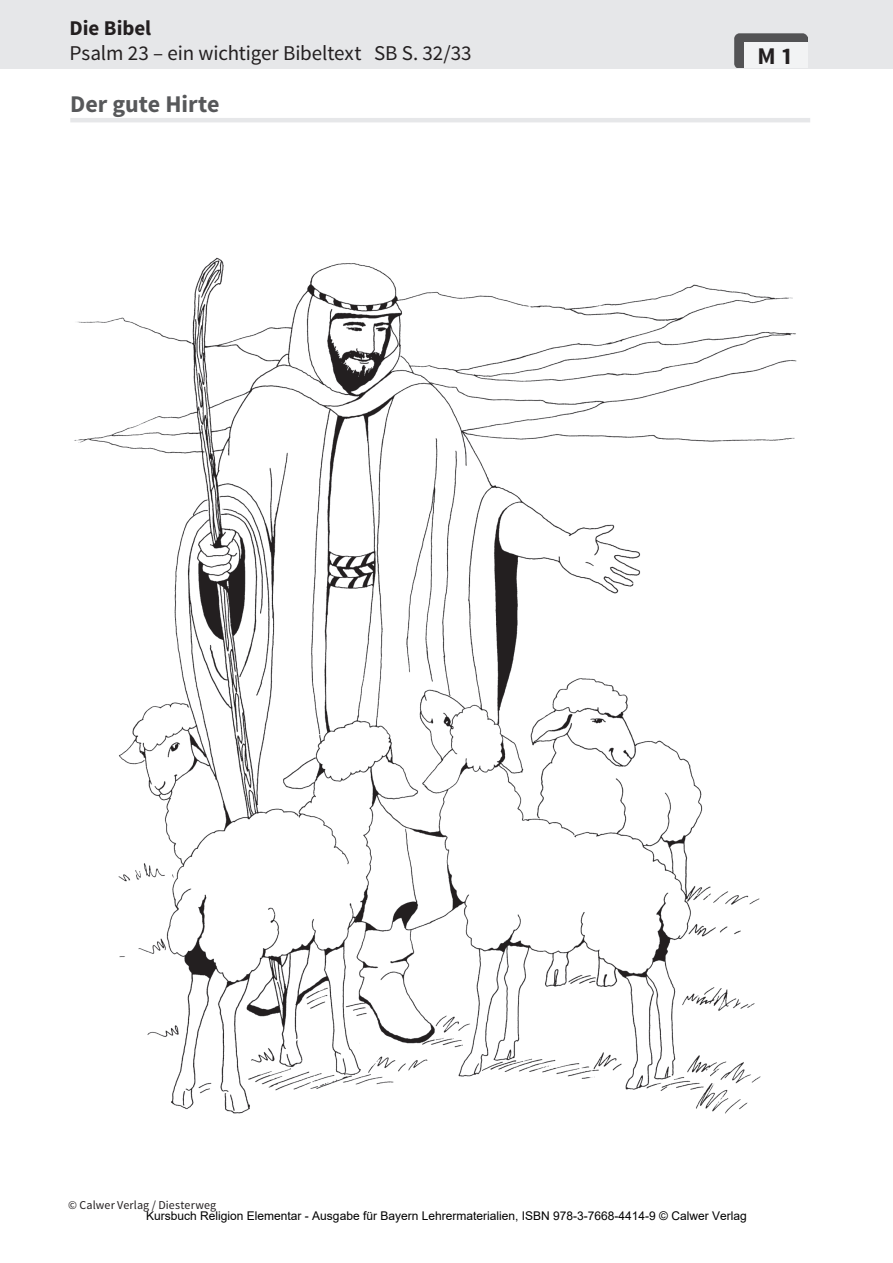
<style>
.page{position:relative;width:893px;height:1263px;background:#fff}
.page>*{position:absolute;margin:0;border:0;box-sizing:border-box;transform-origin:0 0}
.t1{font:700 24px "bs Sirah Sans 1";color:#57585a}
.t2{font:700 24px "bs Sirah Sans 1";color:#231f20}
.t3{font:21px "bs Sirah Sans 1";letter-spacing:-.005em;color:#231f20}
.t4{font:700 21px "bs Sirah Sans 1";color:#231f20}
.t5{font:12px "Arial";color:#000}
.t6{font:12px "bs Sirah Sans 1";letter-spacing:.01em;color:#231f20}
.s1{font-family:"bs Friedrich Sans 1";font-weight:700;font-size:18px}
</style>
<div class="page">
<div style="left:0;top:0;width:893px;height:68px;background:#e6e7e9"></div>
<img style="left:734px;top:33px;width:73px;height:35px">
<div style="left:743px;top:42px;width:64px;height:26px;background:#f2f3f4"></div>
<hr style="left:70px;top:118px;width:740px;height:4px;background:#e6e7e9">
<img style="left:74px;top:257px;width:723px;height:857px">
<h2 class="t4" style="left:70px;top:14px;width:83px">Die Bibel</h2>
<h2 class="t3" style="left:70px;top:40px;width:404px">Psalm 23 – ein wichtiger Bibeltext SB S. 32/33</h2>
<h1 class="t1" style="left:70px;top:88px;width:151px">Der gute Hirte</h1>
<h1 class="t2" style="left:757px;top:41px;width:37px">M 1</h1>
<p class="t6" style="left:68px;top:1197px;width:150px"><span class="s1">64</span>© Calwer Verlag / Diesterweg</p>
<p class="t5" style="left:146px;top:1207px;width:602px">Kursbuch Religion Elementar - Ausgabe für Bayern Lehrermaterialien, ISBN 978-3-7668-4414-9 © Calwer Verlag</p>
</div>
